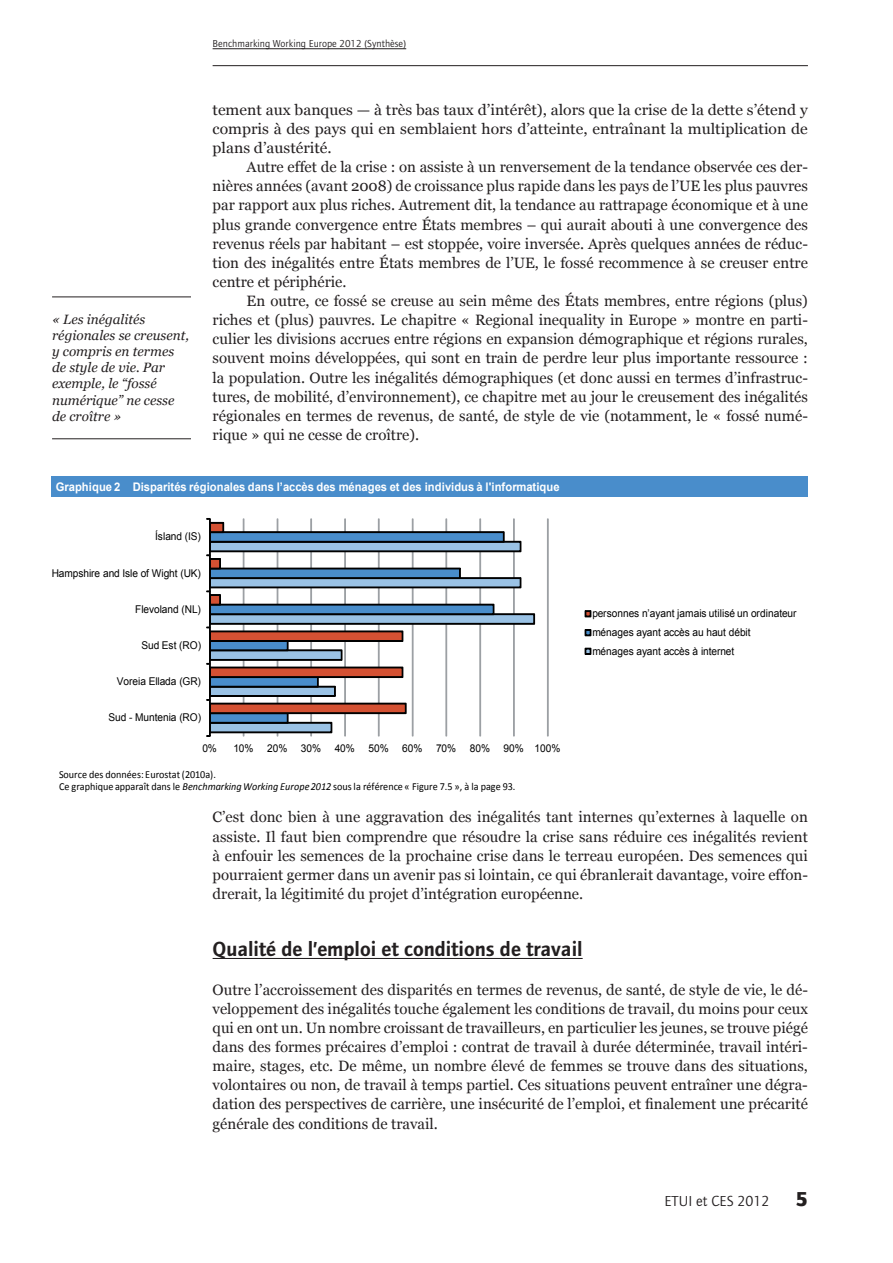
<style>
.page{position:relative;width:893px;height:1263px;background:#fff}
.page>*{position:absolute;margin:0;border:0;box-sizing:border-box;transform-origin:0 0}
.t1{font:600 21px "Foundry Journal";color:#231f20}
.t2{font:15px/19.2px "Georgia";color:#231f20;text-align:justify}
.t3{font:15px/19.2px "Georgia";color:#231f20;text-align:justify;scale:1.05 1}
.t4{font:15px "Foundry Journal";color:#231f20}
.t5{font:italic 13.5px/16.2px "Georgia";color:#231f20}
.t6{font:700 11.85px "Arial";letter-spacing:.01em;color:#fff;scale:.95 1}
.t7{font:10.65px/18.8px "Arial";letter-spacing:-.005em;color:#000;scale:.95 1}
.t8{font:10.65px/12.8px "Calibri";color:#000;scale:.95 1}
.t9{font:10.5px "Foundry Journal";color:#231f20}
.s1{font-style:italic}
.s2{font-weight:700;font-size:20.85px}
</style>
<div class="page">
<hr style="left:213px;top:65px;width:595px;height:1px;background:#231f20">
<hr style="left:213px;top:48px;width:193px;height:1px;background:#231f20">
<hr style="left:213px;top:958px;width:370px;height:1px;background:#231f20">
<div style="left:547px;top:519px;width:1px;height:217px;border:1px solid #9ca0a4"></div>
<svg style="left:207px;top:518px;width:328px;height:219px"></svg>
<svg style="left:585px;top:610px;width:6px;height:7px"></svg>
<svg style="left:585px;top:629px;width:6px;height:7px"></svg>
<svg style="left:585px;top:648px;width:6px;height:7px"></svg>
<div style="left:51px;top:476px;width:757px;height:21px;background:#498dcb"></div>
<hr style="left:52px;top:297px;width:139px;height:1px;background:#231f20">
<hr style="left:52px;top:438px;width:139px;height:1px;background:#231f20">
<p class="t5" style="left:52px;top:311px;width:138px">« Les inégalités régionales se creusent, y compris en termes de style de vie. Par exemple, le “fossé numérique” ne cesse de croître »</p>
<p class="t9" style="left:213px;top:38px;width:195px">Benchmarking Working Europe 2012 (Synthèse)</p>
<p class="t3" style="left:213px;top:100px;width:568px">tement aux banques — à très bas taux d’intérêt), alors que la crise de la dette s’étend y compris à des pays qui en semblaient hors d’atteinte, entraînant la multiplication de plans d’austérité.</p>
<p class="t2" style="left:213px;top:158px;width:597px;text-indent:34px">Autre effet de la crise : on assiste à un renversement de la tendance observée ces der&shy;nières années (avant 2008) de croissance plus rapide dans les pays de l’UE les plus pauvres par rapport aux plus riches. Autrement dit, la tendance au rattrapage économique et à une plus grande convergence entre États membres – qui aurait abouti à une convergence des revenus réels par habitant -– est stoppée, voire inversée. Après quelques années de réduc&shy;tion des inégalités entre États membres de l’UE, le fossé recommence à se creuser entre centre et périphérie.</p>
<p class="t2" style="left:213px;top:292px;width:597px;text-indent:34px">En outre, ce fossé se creuse au sein même des États membres, entre régions (plus) riches et (plus) pauvres. Le chapitre « Regional inequality in Europe » montre en parti&shy;culier les divisions accrues entre régions en expansion démographique et régions rurales, souvent moins développées, qui sont en train de perdre leur plus importante ressource : la population. Outre les inégalités démographiques (et donc aussi en termes d’infrastruc&shy;tures, de mobilité, d’environnement), ce chapitre met au jour le creusement des inégalités régionales en termes de revenus, de santé, de style de vie (notamment, le « fossé numé&shy;rique » qui ne cesse de croître).</p>
<p class="t6" style="left:56px;top:479px;width:532px">Graphique 2 Disparités régionales dans l’accès des ménages et des individus à l'informatique</p>
<p class="t7" style="left:155px;top:527px;width:49px">Ísland (IS)</p>
<p class="t7" style="left:52px;top:564px;width:159px">Hampshire and Isle of Wight (UK)</p>
<p class="t7" style="left:135px;top:600px;width:71px">Flevoland (NL)</p>
<p class="t7" style="left:141px;top:636px;width:64px">Sud Est (RO)</p>
<p class="t7" style="left:117px;top:672px;width:90px">Voreia Ellada (GR)</p>
<p class="t7" style="left:109px;top:708px;width:99px">Sud - Muntenia (RO)</p>
<p class="t7" style="left:202px;top:739px;width:17px">0%</p>
<p class="t7" style="left:233px;top:739px;width:23px">10%</p>
<p class="t7" style="left:267px;top:739px;width:23px">20%</p>
<p class="t7" style="left:301px;top:739px;width:23px">30%</p>
<p class="t7" style="left:335px;top:739px;width:23px">40%</p>
<p class="t7" style="left:368px;top:739px;width:23px">50%</p>
<p class="t7" style="left:402px;top:739px;width:23px">60%</p>
<p class="t7" style="left:436px;top:739px;width:23px">70%</p>
<p class="t7" style="left:470px;top:739px;width:23px">80%</p>
<p class="t7" style="left:504px;top:739px;width:61px">90% 100%</p>
<p class="t7" style="left:592px;top:604px;width:216px">personnes n’ayant jamais utilisé un ordinateur ménages ayant accès au haut débit<br>ménages ayant accès à internet</p>
<p class="t8" style="left:59px;top:768px;width:482px">Source des données: Eurostat (2010a).<br>Ce graphique apparaît dans le <span class="s1">BenchmarkingWorking Europe 2012</span> sous la référence « Figure 7.5 », à la page 93.</p>
<p class="t2" style="left:213px;top:808px;width:597px">C’est donc bien à une aggravation des inégalités tant internes qu’externes à laquelle on assiste. Il faut bien comprendre que résoudre la crise sans réduire ces inégalités revient à enfouir les semences de la prochaine crise dans le terreau européen. Des semences qui pourraient germer dans un avenir pas si lointain, ce qui ébranlerait davantage, voire effon&shy;drerait, la légitimité du projet d’intégration européenne.</p>
<h1 class="t1" style="left:213px;top:937px;width:372px">Qualité de l’emploi et conditions de travail</h1>
<p class="t2" style="left:213px;top:980px;width:597px">Outre l’accroissement des disparités en termes de revenus, de santé, de style de vie, le dé&shy;veloppement des inégalités touche également les conditions de travail, du moins pour ceux qui en ont un. Un nombre croissant de travailleurs, en particulier les jeunes, se trouve piégé dans des formes précaires d’emploi : contrat de travail à durée déterminée, travail intéri&shy;maire, stages, etc. De même, un nombre élevé de femmes se trouve dans des situations, volontaires ou non, de travail à temps partiel. Ces situations peuvent entraîner une dégra&shy;dation des perspectives de carrière, une insécurité de l’emploi, et finalement une précarité générale des conditions de travail.</p>
<p class="t4" style="left:664px;top:1192px;width:145px">ETUI et CES 2012 <span class="s2">5</span></p>
</div>
